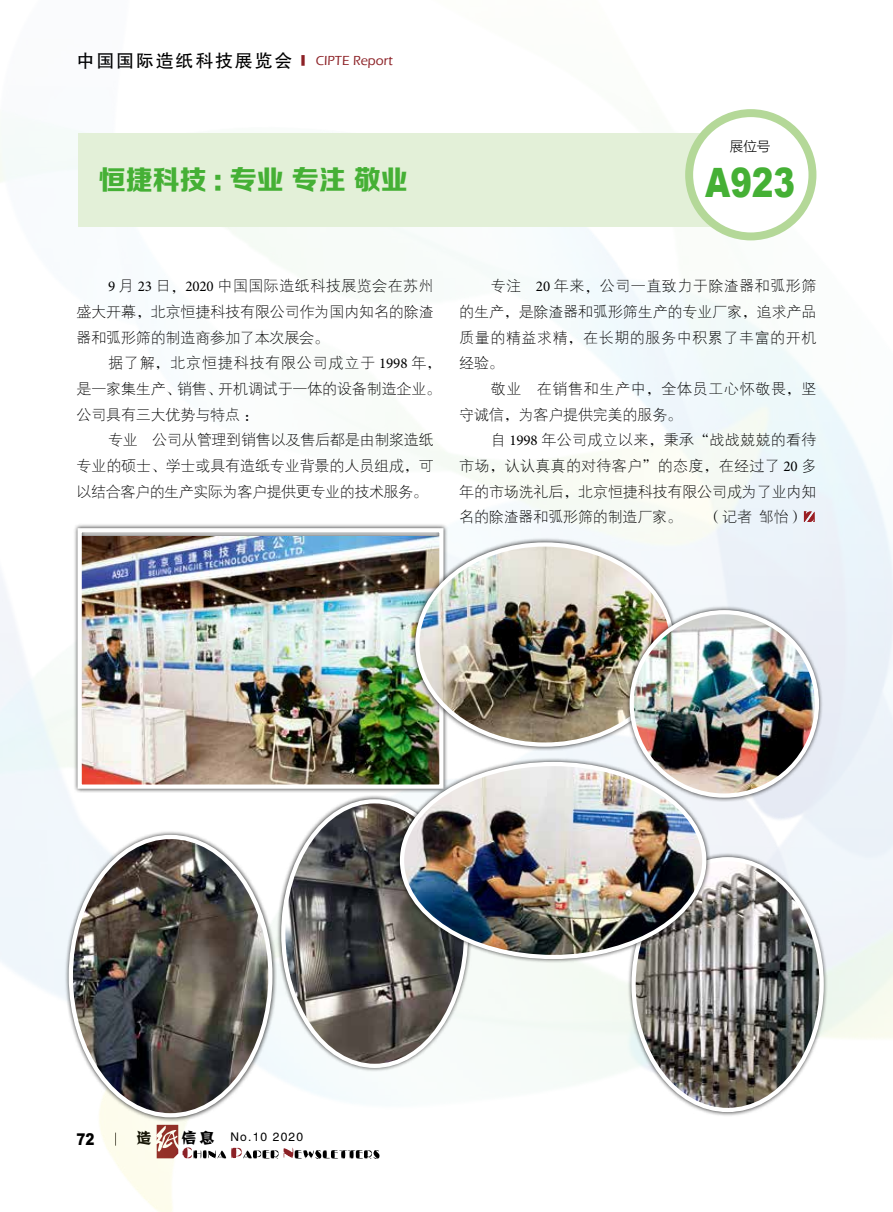
<style>
.page{position:relative;width:893px;height:1212px;background:#fff}
.page>*{position:absolute;margin:0;border:0;box-sizing:border-box;transform-origin:0 0}
.t1{font:900 40.5px "Arial";color:#45b035;scale:.8 1}
.t2{font:27px "FZZDHJW GB1 0";color:#45b035}
.t3{font:18px "FZHTK GBK1 0";letter-spacing:.1em;color:#000}
.t4{font:900 16.2px "Arial";color:#000;scale:.83 1}
.t5{font:15px/25.7px "FZXDXK GBK1 0";letter-spacing:-.01em;color:#000;text-align:justify}
.t6{font:15px/25.7px "FZXDXK GBK1 0";letter-spacing:.045em;color:#000}
.t7{font:15px "FZJZK GBK1 0";color:#000}
.t8{font:13.5px "FZLTXHK GBK1 0";color:#000}
.t9{font:12px "FZHTK GBK1 0";letter-spacing:.1em;color:#000}
.s1{font-size:13.5px;color:#8c2126}
.s2{font-family:"Eras ITC";font-weight:500;font-size:13.5px;color:#8c2126}
.s3{font-family:"Minion Pro"}
.s4{font-family:"FZSYK GBK1 0"}
.s5{font-family:"FZJZK GBK1 0";font-size:15px}
</style>
<div class="page">
<img style="left:0;top:109px;width:893px;height:1103px">
<div style="left:78px;top:134px;width:657px;height:93px;background:#e3f0d8"></div>
<div style="left:689px;top:113px;width:123px;height:123px;background:#fff;border-radius:50%"></div>
<div style="left:685px;top:109px;width:131px;height:131px;border:8px solid #b4d898;border-radius:50%"></div>
<svg style="left:804px;top:511px;width:10px;height:11px"></svg>
<div style="left:627px;top:852px;width:201px;height:264px;background:#000;opacity:.75"></div>
<img style="left:634px;top:859px;width:188px;height:251px">
<div style="left:276px;top:794px;width:196px;height:278px;background:#000;opacity:.75"></div>
<img style="left:283px;top:801px;width:183px;height:265px">
<div style="left:64px;top:830px;width:213px;height:292px;background:#000;opacity:.75"></div>
<img style="left:72px;top:837px;width:198px;height:278px">
<div style="left:73px;top:523px;width:375px;height:270px;background:#000;opacity:.75"></div>
<img style="left:83px;top:536px;width:355px;height:248px">
<div style="left:78px;top:528px;width:365px;height:261px;border:4px solid #fff"></div>
<div style="left:410px;top:538px;width:269px;height:213px;background:#000;opacity:.75"></div>
<img style="left:417px;top:544px;width:255px;height:200px">
<div style="left:625px;top:605px;width:199px;height:197px;background:#000;opacity:.75"></div>
<img style="left:632px;top:612px;width:185px;height:183px">
<div style="left:630px;top:610px;width:189px;height:188px;border:4px solid #fff;border-radius:50%"></div>
<div style="left:395px;top:757px;width:316px;height:206px;background:#000;opacity:.75"></div>
<img style="left:402px;top:764px;width:302px;height:193px">
<p class="t3" style="left:77px;top:50px;width:318px">中国国际造纸科技展览会 <span class="s1">■</span> <span class="s2">CIPTE Report</span></p>
<h2 class="t2" style="left:99px;top:165px;width:310px">恒捷科技 : 专业 专注 敬业</h2>
<p class="t8" style="left:730px;top:139px;width:42px">展位号</p>
<h1 class="t1" style="left:705px;top:153px;width:114px">A923</h1>
<p class="t5" style="left:77px;top:274px;width:359px;text-indent:32px"><span class="s3">9</span> 月 <span class="s3">23</span> 日<span class="s4">，</span><span class="s3">2020</span> 中国国际造纸科技展览会在苏州盛大开幕<span class="s4">，</span>北京恒捷科技有限公司作为国内知名的除渣器和弧形筛的制造商参加了本次展会<span class="s4">。</span></p>
<p class="t5" style="left:77px;top:351px;width:366px;text-indent:31px">据了解<span class="s4">，</span>北京恒捷科技有限公司成立于 <span class="s3">1998</span> 年<span class="s4">，</span>是一家集生产<span class="s4">、</span>销售<span class="s4">、</span>开机调试于一体的设备制造企业<span class="s4">。</span>公司具有三大优势与特点<span class="s4">：</span></p>
<p class="t5" style="left:77px;top:428px;width:359px;text-indent:31px">专业 公司从管理到销售以及售后都是由制浆造纸专业的硕士<span class="s4">、</span>学士或具有造纸专业背景的人员组成<span class="s4">，</span>可以结合客户的生产实际为客户提供更专业的技术服务<span class="s4">。</span></p>
<p class="t5" style="left:459px;top:274px;width:359px;text-indent:31px">专注 <span class="s3">20</span> 年来<span class="s4">，</span>公司一直致力于除渣器和弧形筛的生产<span class="s4">，</span>是除渣器和弧形筛生产的专业厂家<span class="s4">，</span>追求产品质量的精益求精<span class="s4">，</span>在长期的服务中积累了丰富的开机经验<span class="s4">。</span></p>
<p class="t6" style="left:459px;top:376px;width:359px;text-indent:31px">敬业 在销售和生产中<span class="s4">，</span>全体员工心怀敬畏<span class="s4">，</span>坚守诚信<span class="s4">，</span>为客户提供完美的服务<span class="s4">。</span></p>
<p class="t5" style="left:459px;top:428px;width:359px;text-indent:32px">自 <span class="s3">1998</span> 年公司成立以来<span class="s4">，</span>秉承<span class="s4">“</span>战战兢兢的看待市场<span class="s4">，</span>认认真真的对待客户<span class="s4">”</span>的态度<span class="s4">，</span>在经过了 <span class="s3">20</span> 多年的市场洗礼后<span class="s4">，</span>北京恒捷科技有限公司成为了业内知名的除渣器和弧形筛的制造厂家<span class="s4">。</span></p>
<p class="t5" style="left:707px;top:505px;width:98px"><span class="s4">（</span>记者 邹怡<span class="s4">）</span></p>
<p class="t4" style="left:77px;top:1127px;width:23px">72</p>
<p class="t7" style="left:137px;top:1128px;width:16px">造</p>
<p class="t9" style="left:182px;top:1130px;width:123px"><span class="s5">信息</span> No.10 2020</p>
</div>
